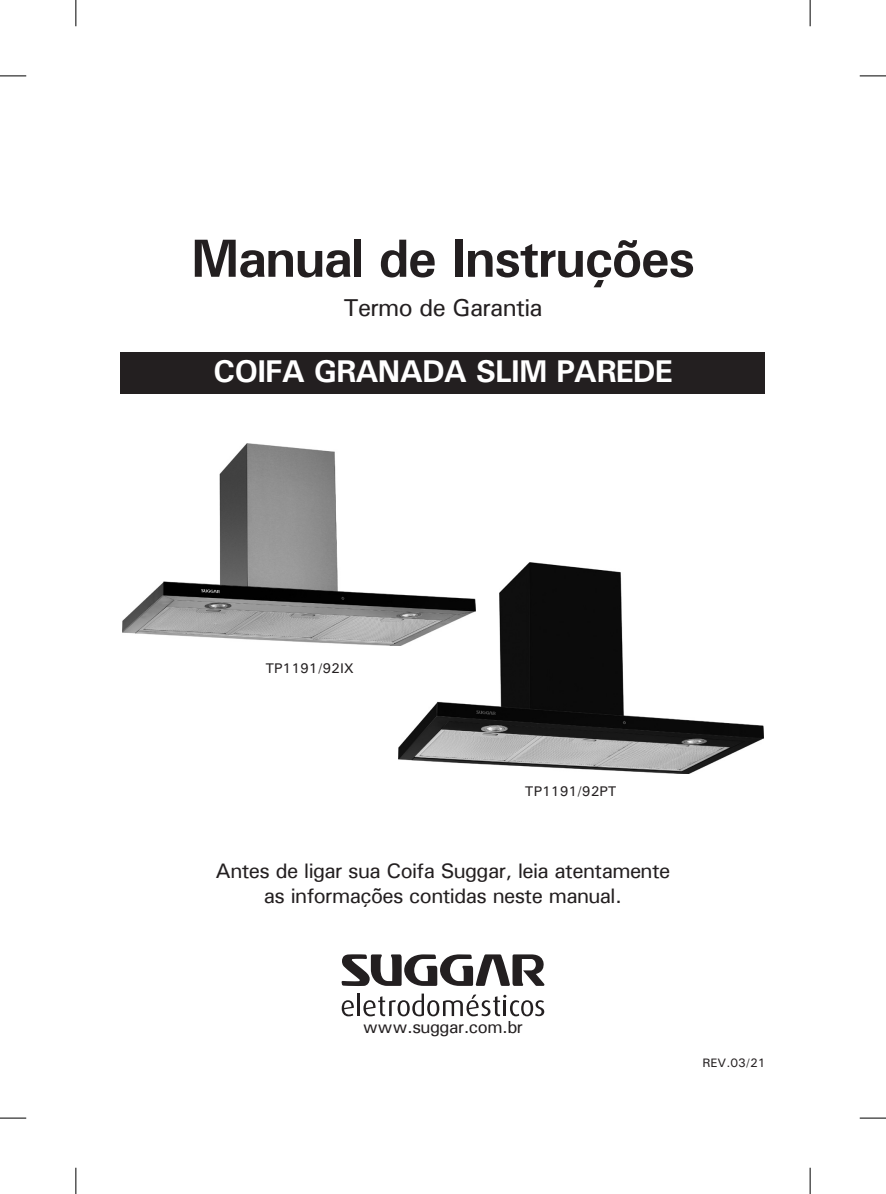
<style>
.page{position:relative;width:886px;height:1194px;background:#fff}
.page>*{position:absolute;margin:0;border:0;box-sizing:border-box;transform-origin:0 0}
.t1{font:700 53.73px "Univers";letter-spacing:-.03em;color:#231f20}
.t2{font:700 31.5px "Univers";letter-spacing:-.03em;color:#fff}
.t3{font:24.5px "Univers";letter-spacing:-.03em;color:#231f20}
.t4{font:21px/24.5px "Univers";letter-spacing:-.03em;color:#231f20;text-align:center}
.t5{font:17.5px "Univers";letter-spacing:-.03em;color:#231f20}
.t6{font:14px "Univers";color:#231f20}
.t7{font:12.25px "Univers";color:#231f20}
</style>
<div class="page">
<div style="left:121px;top:352px;width:644px;height:41px;background:#231f20"></div>
<img style="left:399px;top:562px;width:364px;height:211px">
<img style="left:122px;top:443px;width:354px;height:202px">
<svg style="left:342px;top:1000px;width:12px;height:16px"></svg>
<hr style="left:357px;top:993px;width:3px;height:23px;background:#231f20">
<svg style="left:363px;top:993px;width:181px;height:23px"></svg>
<svg style="left:342px;top:954px;width:202px;height:32px"></svg>
<svg style="left:0;top:76px;width:26px;height:1px"></svg>
<svg style="left:860px;top:76px;width:26px;height:1px"></svg>
<svg style="left:0;top:1117px;width:26px;height:1px"></svg>
<svg style="left:860px;top:1117px;width:26px;height:1px"></svg>
<svg style="left:76px;top:0;width:1px;height:26px"></svg>
<svg style="left:76px;top:1167px;width:1px;height:26px"></svg>
<svg style="left:810px;top:0;width:1px;height:26px"></svg>
<svg style="left:810px;top:1167px;width:1px;height:26px"></svg>
<p class="t1" style="left:191px;top:225px;width:506px">Manual de Instruções</p>
<p class="t3" style="left:343px;top:292px;width:201px">Termo de Garantia</p>
<p class="t2" style="left:213px;top:352px;width:461px">COIFA GRANADA SLIM PAREDE</p>
<p class="t6" style="left:265px;top:659px;width:90px">TP1191/92IX</p>
<p class="t6" style="left:525px;top:782px;width:93px">TP1191/92PT</p>
<p class="t4" style="left:215px;top:858px;width:456px">Antes de ligar sua Coifa Suggar, leia atentamente as informações contidas neste manual.</p>
<p class="t5" style="left:363px;top:1016px;width:162px">www.suggar.com.br</p>
<p class="t7" style="left:703px;top:1055px;width:64px">REV.03/21</p>
</div>
